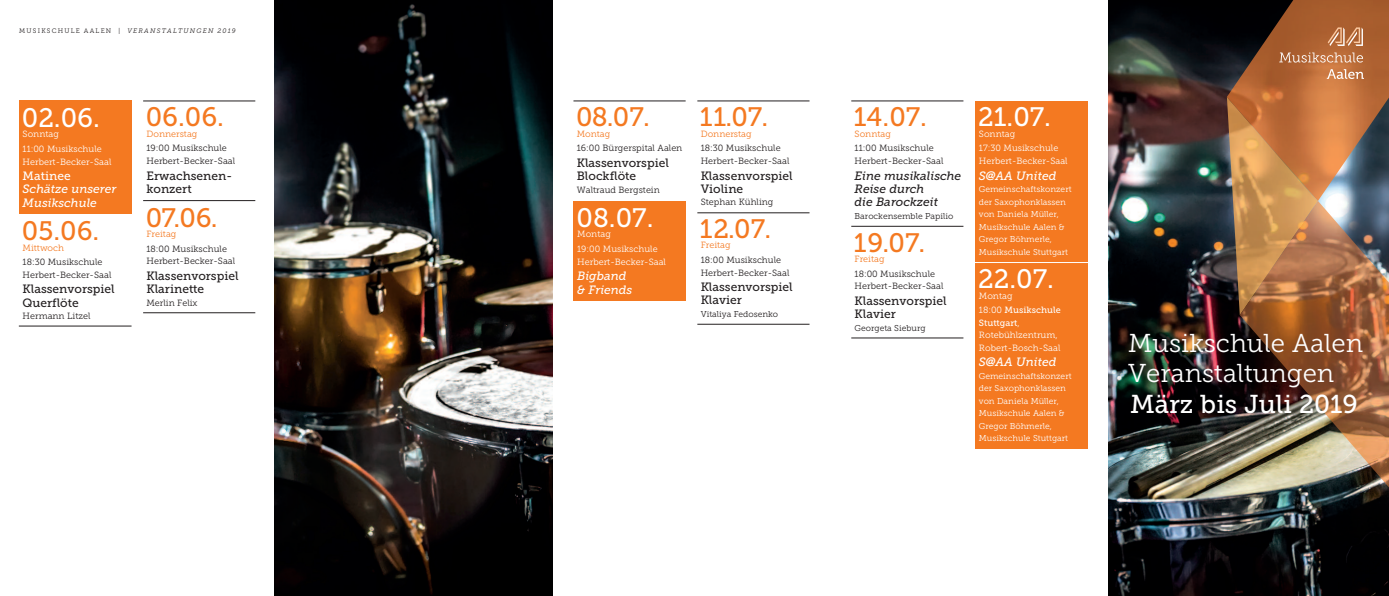
<style>
.page{position:relative;width:1389px;height:596px;background:#fff}
.page>*{position:absolute;margin:0;border:0;box-sizing:border-box;transform-origin:0 0}
.t1{font:26.6px "Museo Slab 500";color:#f47921}
.t2{font:26.6px "Museo Slab 500";color:#fff}
.t3{font:25.8px/30.2px "Museo Slab 300";color:#fff}
.t4{font:25.8px "Museo Slab 500";color:#fff}
.t5{font:12px/13.3px "Museo Slab 500";color:#231f20}
.t6{font:italic 12px/13.3px "Museo Slab 500";color:#fff}
.t7{font:italic 12px/13.3px "Museo Slab 500";color:#231f20}
.t8{font:12px "Museo Slab 500";color:#fff}
.t9{font:9px/12.5px "Museo Slab 300";color:#231f20}
.t10{font:9px/14.6px "Museo Slab 300";color:#fff}
.t11{font:9px "Museo Slab 300";color:#f47921}
.t12{font:9px/12.5px "Museo Slab 500";color:#fff}
.t13{font:8.5px/12.5px "Museo Slab 300";color:#fff}
.t14{font:8.5px "Museo Slab 300";color:#231f20}
.t15{font:italic 6.5px "Museo Slab 300";letter-spacing:.185em;color:#231f20}
.s1{font-style:normal}
.s2{font-family:"Avenir Next";font-weight:600}
.s3{font-family:"Museo Slab 300"}
</style>
<div class="page">
<div style="left:19px;top:100px;width:112px;height:114px;background:#f47921"></div>
<img style="left:1108px;top:0;width:281px;height:595px">
<hr style="left:697px;top:101px;width:113px;height:1px;background:#231f20">
<hr style="left:697px;top:212px;width:113px;height:1px;background:#231f20">
<hr style="left:697px;top:324px;width:113px;height:1px;background:#231f20">
<hr style="left:851px;top:101px;width:112px;height:1px;background:#231f20">
<hr style="left:851px;top:226px;width:112px;height:1px;background:#231f20">
<hr style="left:851px;top:337px;width:112px;height:1px;background:#231f20">
<hr style="left:573px;top:101px;width:113px;height:1px;background:#231f20">
<hr style="left:143px;top:101px;width:112px;height:1px;background:#231f20">
<hr style="left:143px;top:200px;width:112px;height:1px;background:#231f20">
<hr style="left:143px;top:312px;width:112px;height:1px;background:#231f20">
<img style="left:1227px;top:0;width:162px;height:201px">
<img style="left:1227px;top:201px;width:13px;height:114px">
<img style="left:1227px;top:97px;width:91px;height:104px">
<img style="left:1240px;top:201px;width:149px;height:286px">
<img style="left:1240px;top:201px;width:78px;height:114px">
<svg style="left:1279px;top:0;width:110px;height:93px;background:#b1693b"></svg>
<hr style="left:19px;top:325px;width:113px;height:1px;background:#231f20">
<img style="left:275px;top:0;width:278px;height:595px">
<div style="left:573px;top:200px;width:113px;height:100px;background:#f47921"></div>
<div style="left:975px;top:101px;width:112px;height:347px;background:#f47921"></div>
<hr style="left:974px;top:262px;width:115px;height:1px;background:#fff">
<p class="t15" style="left:19px;top:28px;width:218px"><span class="s1">MUSIKSCHULE AALEN |</span> VERANSTALTUNGEN 2019</p>
<h1 class="t2" style="left:22px;top:108px;width:80px">02.06.</h1>
<p class="t10" style="left:23px;top:128px;width:81px">Sonntag<br>11:00 Musikschule</p>
<p class="t10" style="left:23px;top:155px;width:90px">Herbert-Becker-Saal</p>
<h3 class="t8" style="left:23px;top:171px;width:50px">Matinee</h3>
<h3 class="t6" style="left:23px;top:184px;width:95px">Schätze unserer<br>Musikschule</h3>
<h1 class="t1" style="left:22px;top:221px;width:79px">05.06.</h1>
<p class="t11" style="left:23px;top:244px;width:43px">Mittwoch</p>
<p class="t9" style="left:23px;top:256px;width:90px">18:30 Musikschule<br>Herbert-Becker-Saal</p>
<h3 class="t5" style="left:23px;top:283px;width:94px">Klassenvorspiel<br>Querflöte</h3>
<p class="t9" style="left:23px;top:310px;width:69px">Hermann Litzel</p>
<h1 class="t1" style="left:146px;top:107px;width:80px">06.06.</h1>
<p class="t11" style="left:146px;top:130px;width:52px">Donnerstag</p>
<p class="t9" style="left:146px;top:143px;width:90px">19:00 Musikschule<br>Herbert-Becker-Saal</p>
<h3 class="t5" style="left:146px;top:170px;width:87px">Erwachsenen&shy;konzert</h3>
<h1 class="t1" style="left:146px;top:208px;width:73px">07.06.</h1>
<p class="t11" style="left:146px;top:231px;width:31px">Freitag</p>
<p class="t9" style="left:146px;top:243px;width:90px">18:00 Musikschule<br>Herbert-Becker-Saal</p>
<h3 class="t5" style="left:146px;top:270px;width:94px">Klassenvorspiel<br>Klarinette</h3>
<p class="t9" style="left:146px;top:297px;width:53px">Merlin Felix</p>
<h1 class="t1" style="left:576px;top:107px;width:75px">08.07.</h1>
<p class="t11" style="left:577px;top:130px;width:35px">Montag</p>
<p class="t9" style="left:577px;top:143px;width:107px">16:00 Bürgerspital Aalen</p>
<h3 class="t5" style="left:577px;top:157px;width:94px">Klassenvorspiel<br>Blockflöte</h3>
<p class="t9" style="left:577px;top:184px;width:85px">Waltraud Bergstein</p>
<h1 class="t2" style="left:577px;top:208px;width:79px">08.07.</h1>
<p class="t10" style="left:577px;top:228px;width:82px">Montag<br>19:00 Musikschule</p>
<p class="t10" style="left:577px;top:255px;width:90px">Herbert-Becker-Saal</p>
<h3 class="t6" style="left:577px;top:270px;width:57px">Bigband &amp; Friends</h3>
<h1 class="t1" style="left:700px;top:107px;width:70px">11.07.</h1>
<p class="t11" style="left:701px;top:130px;width:52px">Donnerstag</p>
<p class="t9" style="left:701px;top:143px;width:90px">18:30 Musikschule<br>Herbert-Becker-Saal</p>
<h3 class="t5" style="left:701px;top:170px;width:94px">Klassenvorspiel<br>Violine</h3>
<p class="t9" style="left:701px;top:197px;width:74px">Stephan Kühling</p>
<h1 class="t1" style="left:700px;top:219px;width:73px">12.07.</h1>
<p class="t11" style="left:701px;top:242px;width:31px">Freitag</p>
<p class="t9" style="left:701px;top:254px;width:90px">18:00 Musikschule<br>Herbert-Becker-Saal</p>
<h3 class="t5" style="left:701px;top:281px;width:94px">Klassenvorspiel<br>Klavier</h3>
<p class="t14" style="left:701px;top:311px;width:79px">Vitaliya Fedosenko</p>
<h1 class="t1" style="left:854px;top:107px;width:75px">14.07.</h1>
<p class="t11" style="left:855px;top:130px;width:38px">Sonntag</p>
<p class="t9" style="left:855px;top:143px;width:90px">11:00 Musikschule<br>Herbert-Becker-Saal</p>
<h3 class="t7" style="left:855px;top:170px;width:108px">Eine musikalische<br>Reise durch<br>die Barockzeit</h3>
<p class="t14" style="left:855px;top:212px;width:100px">Barockensemble Papilio</p>
<h1 class="t1" style="left:854px;top:233px;width:73px">19.07.</h1>
<p class="t11" style="left:855px;top:256px;width:31px">Freitag</p>
<p class="t9" style="left:855px;top:268px;width:90px">18:00 Musikschule<br>Herbert-Becker-Saal</p>
<h3 class="t5" style="left:855px;top:295px;width:94px">Klassenvorspiel<br>Klavier</h3>
<p class="t14" style="left:855px;top:325px;width:73px">Georgeta Sieburg</p>
<h1 class="t2" style="left:978px;top:107px;width:74px">21.07.</h1>
<p class="t10" style="left:979px;top:127px;width:81px">Sonntag<br>17:30 Musikschule</p>
<p class="t10" style="left:979px;top:154px;width:90px">Herbert-Becker-Saal</p>
<h3 class="t6" style="left:979px;top:170px;width:79px">S<span class="s2">@</span>AA United</h3>
<p class="t13" style="left:979px;top:183px;width:94px">Gemeinschaftskonzert der Saxophonklassen von Daniela Müller,<br>Musikschule Aalen &amp;<br>Gregor Böhmerle,<br>Musikschule Stuttgart</p>
<h1 class="t2" style="left:978px;top:269px;width:77px">22.07.</h1>
<p class="t10" style="left:979px;top:289px;width:35px">Montag</p>
<p class="t12" style="left:979px;top:304px;width:83px"><span class="s3">18:00</span> Musikschule<br>Stuttgart<span class="s3">,</span></p>
<p class="t10" style="left:979px;top:329px;width:83px;line-height:12.5px">Rotebühlzentrum,<br>Robert-Bosch-Saal</p>
<h3 class="t6" style="left:979px;top:356px;width:79px">S<span class="s2">@</span>AA United</h3>
<p class="t13" style="left:979px;top:370px;width:94px">Gemeinschaftskonzert der Saxophonklassen von Daniela Müller,<br>Musikschule Aalen &amp;<br>Gregor Böhmerle,<br>Musikschule Stuttgart</p>
<h2 class="t3" style="left:1128px;top:330px;width:236px">Musikschule Aalen<br>Veranstaltungen</h2>
<h2 class="t4" style="left:1130px;top:394px;width:229px">März bis Juli 2019</h2>
</div>
